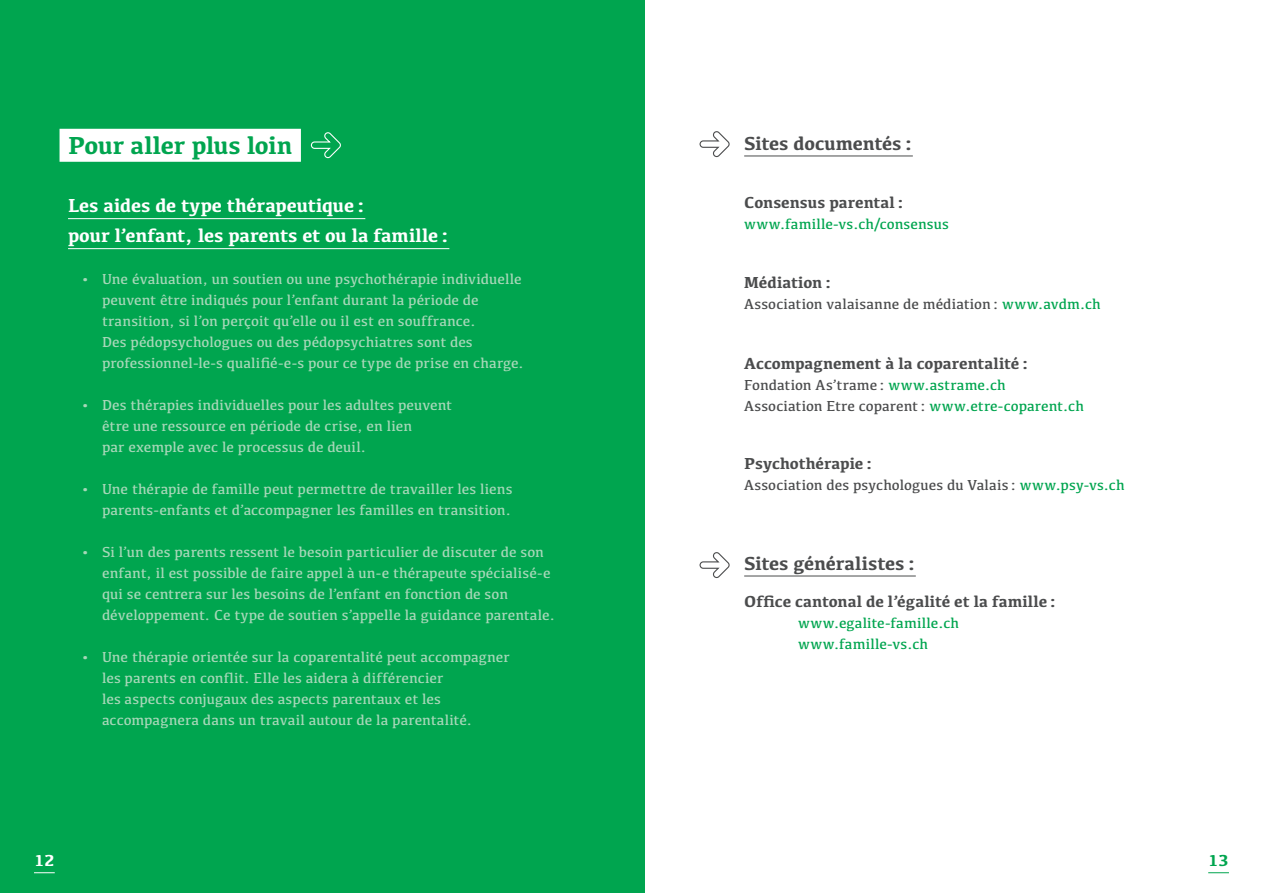
<style>
.page{position:relative;width:1263px;height:893px;background:#fff}
.page>*{position:absolute;margin:0;border:0;box-sizing:border-box;transform-origin:0 0}
.t1{font:700 25.5px "Kefa";letter-spacing:-.01em;color:#00a54f}
.t2{font:700 19.5px/30px "Kefa";letter-spacing:-.005em;color:#fff}
.t3{font:700 19.5px "Kefa";letter-spacing:-.005em;color:#4b4c4d}
.t4{font:700 16.5px "Kefa";color:#4b4c4d}
.t5{font:700 16.5px "Kefa";color:#fff}
.t6{font:700 16.5px "Kefa";color:#00a54f}
.t7{font:15px/21px "Kefa";letter-spacing:.005em;color:#a7d7b8}
.t8{font:15px/21px "Kefa";letter-spacing:.005em;color:#4b4c4d}
.t9{font:15px/21px "Kefa";letter-spacing:.01em;color:#00a54f}
.s1{color:#00a54f}
</style>
<div class="page">
<div style="left:0;top:0;width:644px;height:893px;background:#00a54f"></div>
<div style="left:60px;top:129px;width:241px;height:33px;background:#fff"></div>
<hr style="left:68px;top:218px;width:297px;height:1px;background:#fff">
<hr style="left:68px;top:248px;width:381px;height:1px;background:#fff">
<svg style="left:310px;top:132px;width:31px;height:27px"></svg>
<svg style="left:34px;top:872px;width:21px;height:1px"></svg>
<hr style="left:744px;top:156px;width:169px;height:1px;background:#4b4c4d">
<hr style="left:744px;top:576px;width:172px;height:1px;background:#4b4c4d">
<svg style="left:699px;top:131px;width:31px;height:27px"></svg>
<svg style="left:699px;top:552px;width:31px;height:27px"></svg>
<svg style="left:1208px;top:872px;width:21px;height:1px"></svg>
<h1 class="t1" style="left:68px;top:128px;width:226px">Pour aller plus loin</h1>
<h2 class="t2" style="left:68px;top:190px;width:383px">Les aides de type thérapeutique:<br>pour l’enfant, les parents et ou la famille:</h2>
<p class="t7" style="left:102px;top:268px;width:423px;text-indent:-21px">• Une évaluation, un soutien ou une psychothérapie individuelle peuvent être indiqués pour l’enfant durant la période de transition, si l’on perçoit qu’elle ou il est en souffrance.<br>Des pédopsychologues ou des pédopsychiatres sont des professionnel-le-s qualifié-e-s pour ce type de prise en charge.</p>
<p class="t7" style="left:102px;top:394px;width:352px;text-indent:-21px">• Des thérapies individuelles pour les adultes peuvent être une ressource en période de crise, en lien<br>par exemple avec le processus de deuil.</p>
<p class="t7" style="left:81px;top:478px;width:433px;text-align:right">• Une thérapie de famille peut permettre de travailler les liens parents-enfants et d’accompagner les familles en transition.</p>
<p class="t7" style="left:102px;top:541px;width:454px;text-indent:-21px">• Si l’un des parents ressent le besoin particulier de discuter de son enfant, il est possible de faire appel à un-e thérapeute spécialisé-e qui se centrera sur les besoins de l’enfant en fonction de son développement. Ce type de soutien s’appelle la guidance parentale.</p>
<p class="t7" style="left:102px;top:646px;width:409px;text-indent:-21px">• Une thérapie orientée sur la coparentalité peut accompagner les parents en conflit. Elle les aidera à différencier<br>les aspects conjugaux des aspects parentaux et les accompagnera dans un travail autour de la parentalité.</p>
<p class="t5" style="left:34px;top:849px;width:22px">12</p>
<h2 class="t3" style="left:744px;top:130px;width:170px">Sites documentés :</h2>
<p class="t4" style="left:744px;top:192px;width:162px">Consensus parental :</p>
<p class="t9" style="left:744px;top:213px;width:206px">www.famille-vs.ch/consensus</p>
<p class="t4" style="left:744px;top:272px;width:89px">Médiation:</p>
<p class="t8" style="left:744px;top:293px;width:358px">Association valaisanne de médiation: <span class="s1">www.avdm.ch</span></p>
<p class="t4" style="left:744px;top:352px;width:286px">Accompagnement à la coparentalité:</p>
<p class="t8" style="left:744px;top:374px;width:341px">Fondation As’trame: <span class="s1">www.astrame.ch<br></span>Association Etre coparent: <span class="s1">www.etre-coparent.ch</span></p>
<p class="t4" style="left:744px;top:453px;width:130px">Psychothérapie:</p>
<p class="t8" style="left:744px;top:474px;width:382px">Association des psychologues du Valais : <span class="s1">www.psy-vs.ch</span></p>
<h2 class="t3" style="left:744px;top:550px;width:173px">Sites généralistes :</h2>
<p class="t4" style="left:744px;top:591px;width:314px">Office cantonal de l’égalité et la famille:</p>
<p class="t9" style="left:798px;top:612px;width:163px">www.egalite-famille.ch www.famille-vs.ch</p>
<p class="t6" style="left:1208px;top:849px;width:22px">13</p>
</div>
